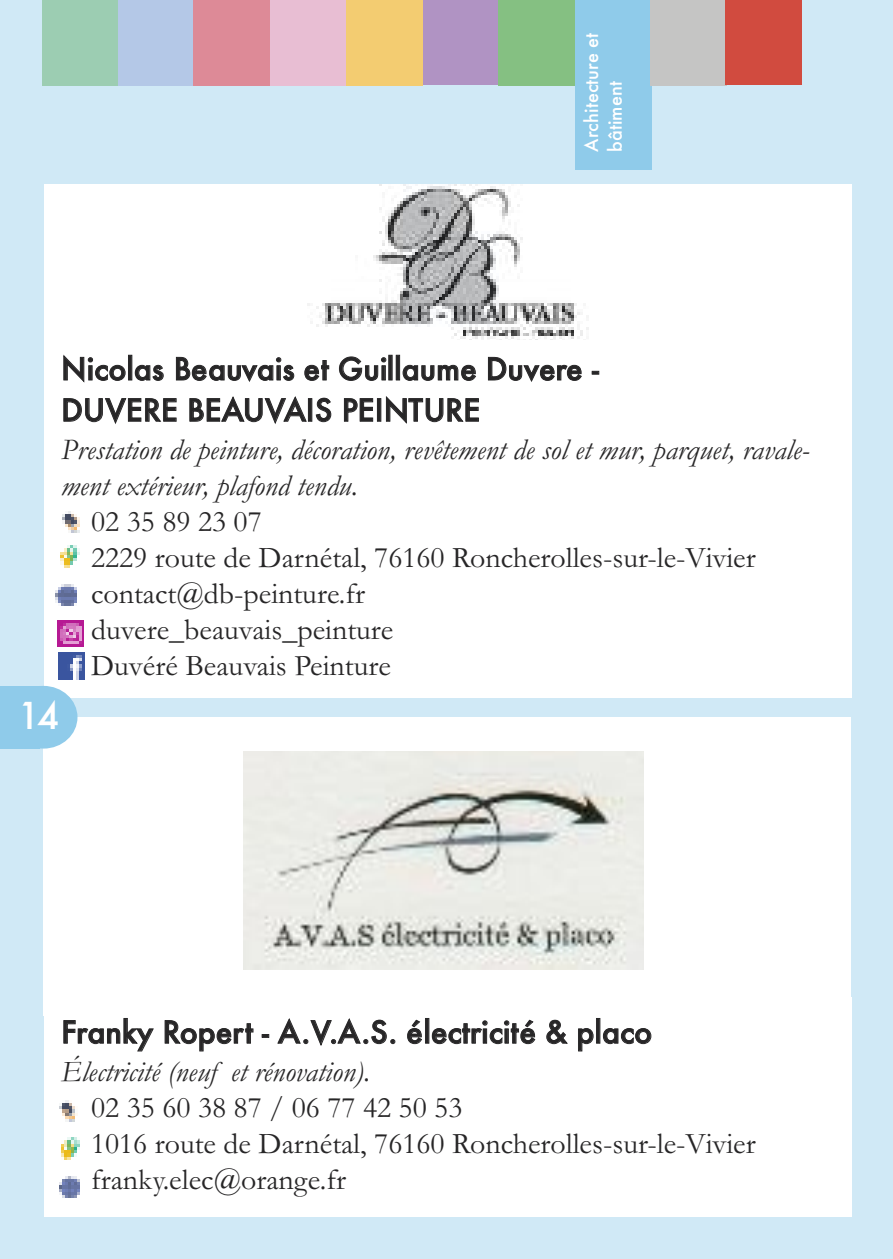
<style>
.page{position:relative;width:893px;height:1259px;background:#fff}
.page>*{position:absolute;margin:0;border:0;box-sizing:border-box;transform-origin:0 0}
.t1{font:500 36px "Futura";color:#fff}
.t2{font:30px/36px "Garamond";color:#272627}
.t3{font:italic 30px/36px "Garamond";color:#272627}
.t4{font:500 30px/41.4px "Futura";color:#272627}
.t5{font:500 18px/23.4px "Futura";color:#fff}
</style>
<div class="page">
<hr style="left:891px;top:0;width:2px;height:1259px;background:#d0e9f6">
<div style="left:0;top:0;width:892px;height:1259px;background:#d0e9f6"></div>
<div style="left:43px;top:0;width:76px;height:85px;background:#9ccdb2"></div>
<div style="left:118px;top:0;width:77px;height:85px;background:#b4c8e7"></div>
<div style="left:270px;top:0;width:76px;height:85px;background:#e8bed3"></div>
<div style="left:346px;top:0;width:77px;height:85px;background:#f3cc71"></div>
<div style="left:423px;top:0;width:76px;height:85px;background:#b093c3"></div>
<div style="left:499px;top:0;width:76px;height:85px;background:#85c082"></div>
<div style="left:575px;top:0;width:77px;height:170px;background:#8fcbea"></div>
<div style="left:650px;top:0;width:76px;height:85px;background:#c5c5c4"></div>
<div style="left:726px;top:0;width:76px;height:85px;background:#d14b3f"></div>
<div style="left:194px;top:0;width:76px;height:85px;background:#dd8a97"></div>
<div style="left:44px;top:184px;width:807px;height:185px;background:#fff"></div>
<img style="left:307px;top:184px;width:281px;height:156px">
<div style="left:44px;top:341px;width:807px;height:357px;background:#fff"></div>
<img style="left:62px;top:511px;width:18px;height:21px">
<img style="left:60px;top:545px;width:19px;height:22px">
<img style="left:56px;top:584px;width:21px;height:21px">
<img style="left:58px;top:653px;width:27px;height:26px">
<img style="left:57px;top:620px;width:27px;height:26px">
<div style="left:47px;top:717px;width:803px;height:255px;background:#fff"></div>
<div style="left:43px;top:738px;width:807px;height:278px;background:#fff"></div>
<img style="left:244px;top:752px;width:400px;height:217px">
<div style="left:44px;top:997px;width:808px;height:219px;background:#fff"></div>
<img style="left:59px;top:1100px;width:18px;height:21px">
<img style="left:61px;top:1137px;width:19px;height:22px">
<img style="left:59px;top:1176px;width:21px;height:21px">
<div style="left:0;top:686px;width:40px;height:62px;background:#8fcbea"></div>
<div style="left:9px;top:686px;width:68px;height:62px;background:#8fcbea;border-radius:50%"></div>
<p class="t5" style="left:580px;top:151px;width:120px;rotate:-90deg">Architecture et bâtiment</p>
<p class="t4" style="left:61px;top:349px;width:539px">Nicolas Beauvais et Guillaume Duvere -<br>DUVERE BEAUVAIS PEINTURE</p>
<p class="t3" style="left:61px;top:431px;width:750px">Prestation de peinture, décoration, revêtement de sol et mur, parquet, ravale&shy;ment extérieur, plafond tendu.</p>
<p class="t2" style="left:91px;top:503px;width:666px">02 35 89 23 07<br>2229 route de Darnétal, 76160 Roncherolles-sur-le-Vivier contact@db-peinture.fr<br>duvere_beauvais_peinture<br>Duvéré Beauvais Peinture</p>
<p class="t1" style="left:18px;top:695px;width:43px">14</p>
<p class="t4" style="left:61px;top:1012px;width:593px">Franky Ropert - A.V.A.S. électricité &amp; placo</p>
<p class="t3" style="left:61px;top:1052px;width:311px">Électricité (neuf et rénovation).</p>
<p class="t2" style="left:91px;top:1088px;width:666px">02 35 60 38 87 / 06 77 42 50 53<br>1016 route de Darnétal, 76160 Roncherolles-sur-le-Vivier franky.elec@orange.fr</p>
</div>
